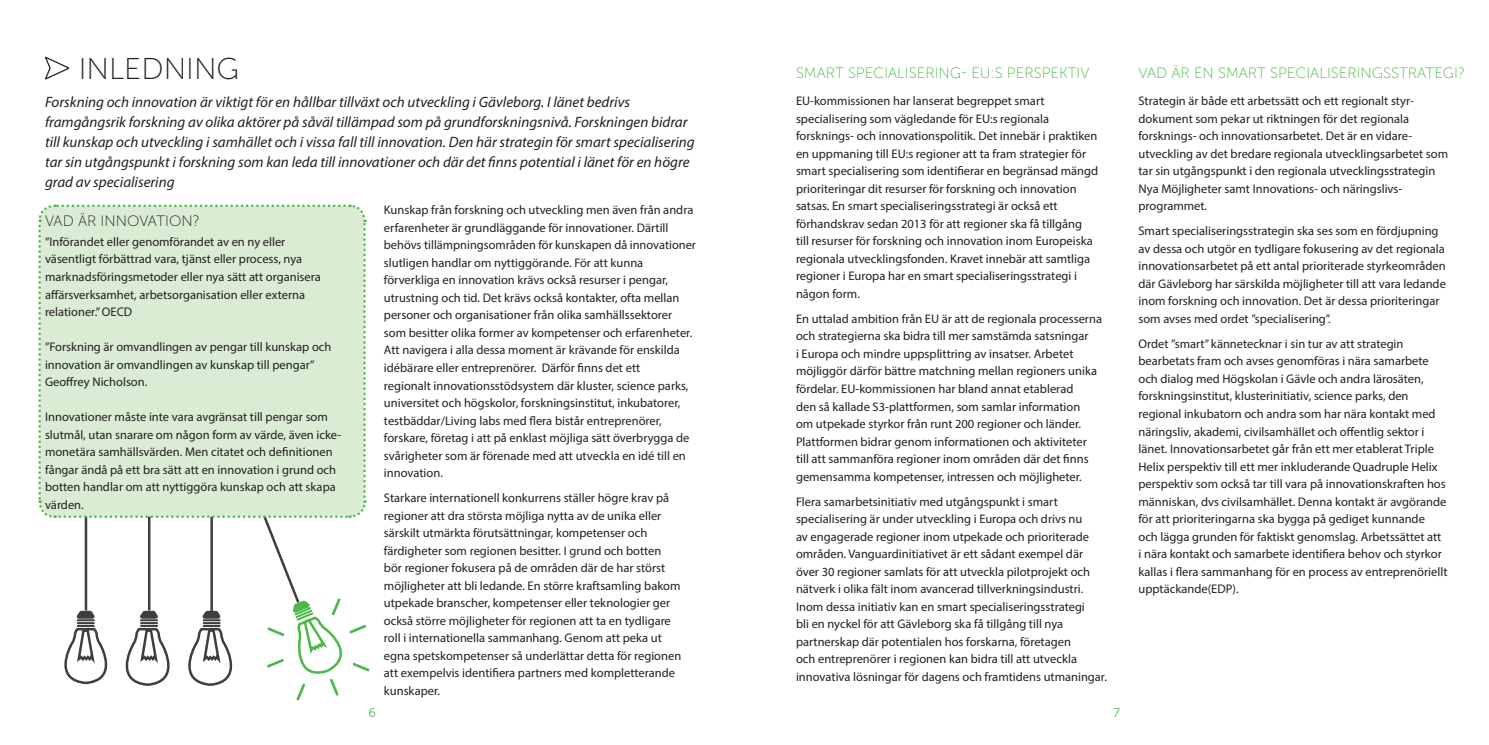
<style>
.page{position:relative;width:1489px;height:745px;background:#fff}
.page>*{position:absolute;margin:0;border:0;box-sizing:border-box;transform-origin:0 0}
.t1{font:30px "Museo Sans 100";color:#231f20}
.t2{font:italic 15px/20px "Myriad Pro";color:#231f20}
.t3{font:15px "Museo Sans 100";color:#4cb848}
.t4{font:15px "Museo Sans 100";color:#231f20}
.t5{font:12.5px/17.5px "Myriad Pro";color:#231f20}
.t6{font:12.5px "Museo Sans 300";color:#4cb848}
</style>
<div class="page">
<svg style="left:38px;top:204px;width:332px;height:496px"></svg>
<svg style="left:45px;top:56px;width:25px;height:24px"></svg>
<h1 class="t1" style="left:79px;top:53px;width:162px">INLEDNING</h1>
<p class="t2" style="left:45px;top:92px;width:651px">Forskning och innovation är viktigt för en hållbar tillväxt och utveckling i Gävleborg. I länet bedrivs framgångsrik forskning av olika aktörer på såväl tillämpad som på grundforskningsnivå. Forskningen bidrar till kunskap och utveckling i samhället och i vissa fall till innovation. Den här strategin för smart specialisering tar sin utgångspunkt i forskning som kan leda till innovationer och där det finns potential i länet för en högre grad av specialisering</p>
<p class="t5" style="left:384px;top:201px;width:313px">Kunskap från forskning och utveckling men även från andra erfarenheter är grundläggande för innovationer. Därtill behövs tillämpningsområden för kunskapen då innovationer slutligen handlar om nyttiggörande. För att kunna förverkliga en innovation krävs också resurser i pengar, utrustning och tid. Det krävs också kontakter, ofta mellan personer och organisationer från olika samhällssektorer som besitter olika former av kompetenser och erfarenheter.<br>Att navigera i alla dessa moment är krävande för enskilda idébärare eller entreprenörer. Därför finns det ett<br>regionalt innovationsstödsystem där kluster, science parks, universitet och högskolor, forskningsinstitut, inkubatorer, testbäddar/Living labs med flera bistår entreprenörer, forskare, företag i att på enklast möjliga sätt överbrygga de svårigheter som är förenade med att utveckla en idé till en innovation.</p>
<p class="t5" style="left:384px;top:488px;width:299px">Starkare internationell konkurrens ställer högre krav på regioner att dra största möjliga nytta av de unika eller särskilt utmärkta förutsättningar, kompetenser och färdigheter som regionen besitter. I grund och botten bör regioner fokusera på de områden där de har störst möjligheter att bli ledande. En större kraftsamling bakom utpekade branscher, kompetenser eller teknologier ger också större möjligheter för regionen att ta en tydligare roll i internationella sammanhang. Genom att peka ut egna spetskompetenser så underlättar detta för regionen att exempelvis identifiera partners med kompletterande kunskaper.</p>
<p class="t4" style="left:45px;top:213px;width:156px">VAD ÄR INNOVATION?</p>
<p class="t5" style="left:45px;top:233px;width:277px">”Införandet eller genomförandet av en ny eller väsentligt förbättrad vara, tjänst eller process, nya marknadsföringsmetoder eller nya sätt att organisera affärsverksamhet, arbetsorganisation eller externa relationer.” OECD</p>
<p class="t5" style="left:45px;top:338px;width:288px">”Forskning är omvandlingen av pengar till kunskap och innovation är omvandlingen av kunskap till pengar”<br>Geoffrey Nicholson.</p>
<p class="t5" style="left:45px;top:408px;width:298px">Innovationer måste inte vara avgränsat till pengar som slutmål, utan snarare om någon form av värde, även icke&shy;monetära samhällsvärden. Men citatet och definitionen fångar ändå på ett bra sätt att en innovation i grund och botten handlar om att nyttiggöra kunskap och att skapa värden.</p>
<p class="t3" style="left:796px;top:65px;width:295px">SMART SPECIALISERING- EU:S PERSPEKTIV</p>
<p class="t3" style="left:1138px;top:65px;width:328px">VAD ÄR EN SMART SPECIALISERINGSSTRATEGI?</p>
<p class="t5" style="left:796px;top:92px;width:304px">EU-kommissionen har lanserat begreppet smart specialisering som vägledande för EU:s regionala forsknings- och innovationspolitik. Det innebär i praktiken en uppmaning till EU:s regioner att ta fram strategier för smart specialisering som identifierar en begränsad mängd prioriteringar dit resurser för forskning och innovation satsas. En smart specialiseringsstrategi är också ett förhandskrav sedan 2013 för att regioner ska få tillgång till resurser för forskning och innovation inom Europeiska regionala utvecklingsfonden. Kravet innebär att samtliga regioner i Europa har en smart specialiseringsstrategi i någon form.</p>
<p class="t5" style="left:796px;top:309px;width:307px">En uttalad ambition från EU är att de regionala processerna och strategierna ska bidra till mer samstämda satsningar<br>i Europa och mindre uppsplittring av insatser. Arbetet möjliggör därför bättre matchning mellan regioners unika fördelar. EU-kommissionen har bland annat etablerad<br>den så kallade S3-plattformen, som samlar information<br>om utpekade styrkor från runt 200 regioner och länder.<br>Plattformen bidrar genom informationen och aktiviteter till att sammanföra regioner inom områden där det finns gemensamma kompetenser, intressen och möjligheter.</p>
<p class="t5" style="left:796px;top:492px;width:312px">Flera samarbetsinitiativ med utgångspunkt i smart specialisering är under utveckling i Europa och drivs nu<br>av engagerade regioner inom utpekade och prioriterade områden. Vanguardinitiativet är ett sådant exempel där över 30 regioner samlats för att utveckla pilotprojekt och nätverk i olika fält inom avancerad tillverkningsindustri.<br>Inom dessa initiativ kan en smart specialiseringsstrategi<br>bli en nyckel för att Gävleborg ska få tillgång till nya partnerskap där potentialen hos forskarna, företagen<br>och entreprenörer i regionen kan bidra till att utveckla innovativa lösningar för dagens och framtidens utmaningar.</p>
<p class="t5" style="left:1138px;top:92px;width:311px">Strategin är både ett arbetssätt och ett regionalt styr&shy;dokument som pekar ut riktningen för det regionala forsknings- och innovationsarbetet. Det är en vidare&shy;utveckling av det bredare regionala utvecklingsarbetet som tar sin utgångspunkt i den regionala utvecklingsstrategin Nya Möjligheter samt Innovations- och näringslivs&shy;programmet.</p>
<p class="t5" style="left:1138px;top:222px;width:309px">Smart specialiseringsstrategin ska ses som en fördjupning av dessa och utgör en tydligare fokusering av det regionala innovationsarbetet på ett antal prioriterade styrkeområden där Gävleborg har särskilda möjligheter till att vara ledande inom forskning och innovation. Det är dessa prioriteringar som avses med ordet ”specialisering”.</p>
<p class="t5" style="left:1138px;top:334px;width:310px">Ordet ”smart” kännetecknar i sin tur av att strategin bearbetats fram och avses genomföras i nära samarbete och dialog med Högskolan i Gävle och andra lärosäten, forskningsinstitut, klusterinitiativ, science parks, den regional inkubatorn och andra som har nära kontakt med näringsliv, akademi, civilsamhället och offentlig sektor i länet. Innovationsarbetet går från ett mer etablerat Triple Helix perspektiv till ett mer inkluderande Quadruple Helix perspektiv som också tar till vara på innovationskraften hos människan, dvs civilsamhället. Denna kontakt är avgörande för att prioriteringarna ska bygga på gediget kunnande<br>och lägga grunden för faktiskt genomslag. Arbetssättet att<br>i nära kontakt och samarbete identifiera behov och styrkor kallas i flera sammanhang för en process av entreprenöriellt upptäckande(EDP).</p>
<p class="t6" style="left:368px;top:705px;width:9px">6</p>
<p class="t6" style="left:1113px;top:705px;width:8px">7</p>
</div>
